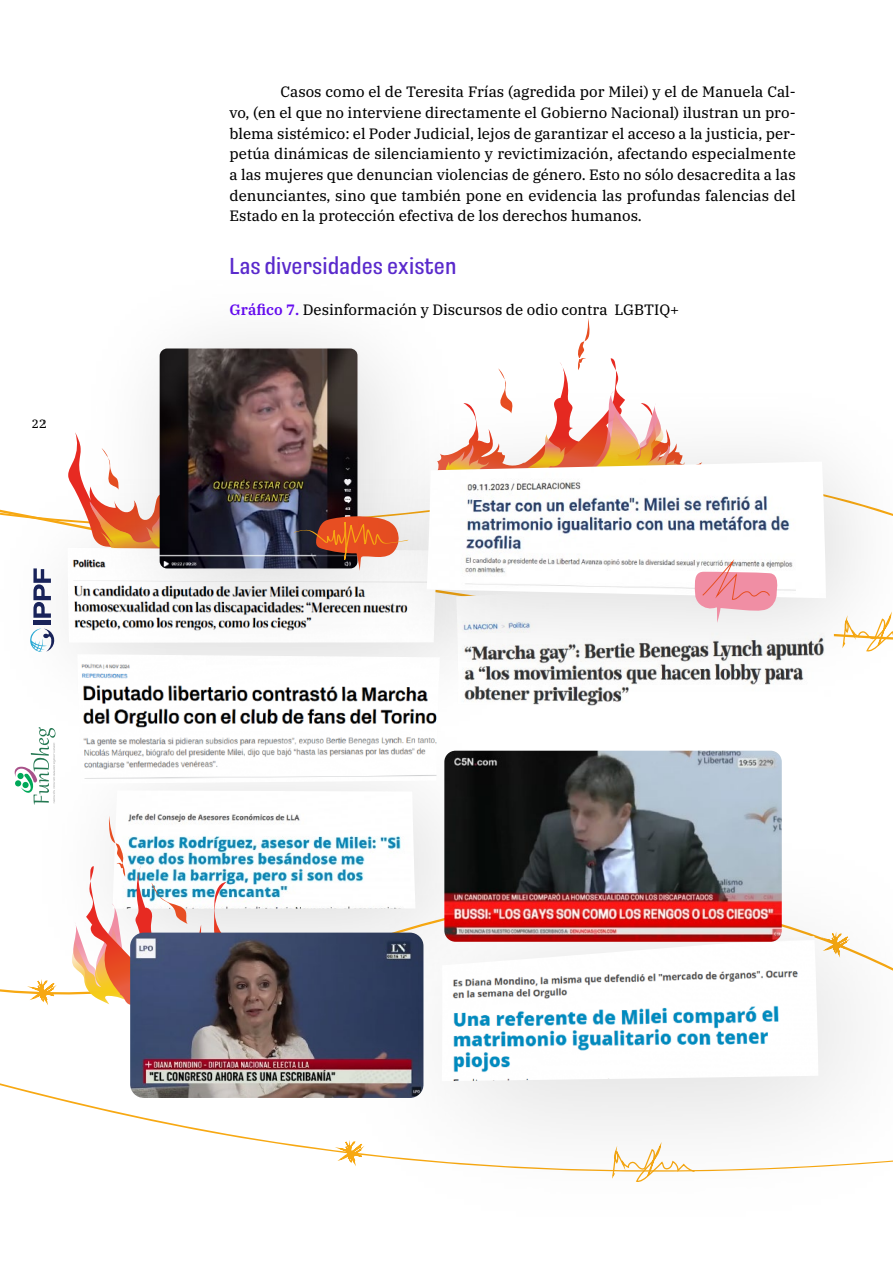
<style>
.page{position:relative;width:893px;height:1263px;background:#fff}
.page>*{position:absolute;margin:0;border:0;box-sizing:border-box;transform-origin:0 0}
.t1{font:24px "Loos Compressed";color:#5a2acc}
.t2{font:15px/20.7px "IBM Plex Serif Text";color:#000;text-align:justify}
.t3{font:12px "IBM Plex Serif Text";color:#000}
.s1{font-family:"IBM Plex Serif";font-weight:600;color:#660cf2}
</style>
<div class="page">
<img style="left:0;top:509px;width:578px;height:274px">
<svg style="left:0;top:1083px;width:279px;height:61px"></svg>
<svg style="left:0;top:816px;width:273px;height:189px"></svg>
<img style="left:279px;top:774px;width:614px;height:408px">
<img style="left:442px;top:936px;width:376px;height:145px">
<img style="left:77px;top:709px;width:363px;height:75px">
<img style="left:130px;top:932px;width:294px;height:166px">
<img style="left:45px;top:337px;width:286px;height:372px">
<img style="left:160px;top:348px;width:152px;height:220px">
<svg style="left:294px;top:515px;width:18px;height:56px"></svg>
<img style="left:444px;top:751px;width:338px;height:191px">
<img style="left:312px;top:346px;width:581px;height:393px">
<img style="left:427px;top:462px;width:399px;height:136px">
<svg style="left:694px;top:557px;width:86px;height:66px"></svg>
<p class="t3" style="left:32px;top:414px;width:16px">22</p>
<p class="t2" style="left:230px;top:80px;width:568px;text-indent:51px">Casos como el de Teresita Frías (agredida por Milei) y el de Manuela Cal&shy;vo, (en el que no interviene directamente el Gobierno Nacional) ilustran un pro&shy;blema sistémico: el Poder Judicial, lejos de garantizar el acceso a la justicia, per&shy;petúa dinámicas de silenciamiento y revictimización, afectando especialmente a las mujeres que denuncian violencias de género. Esto no sólo desacredita a las denunciantes, sino que también pone en evidencia las profundas falencias del Estado en la protección efectiva de los derechos humanos.</p>
<h1 class="t1" style="left:230px;top:249px;width:228px">Las diversidades existen</h1>
<p class="t2" style="left:230px;top:298px;width:451px"><span class="s1">Gráfico 7.</span> Desinformación y Discursos de odio contra LGBTIQ+</p>
</div>
